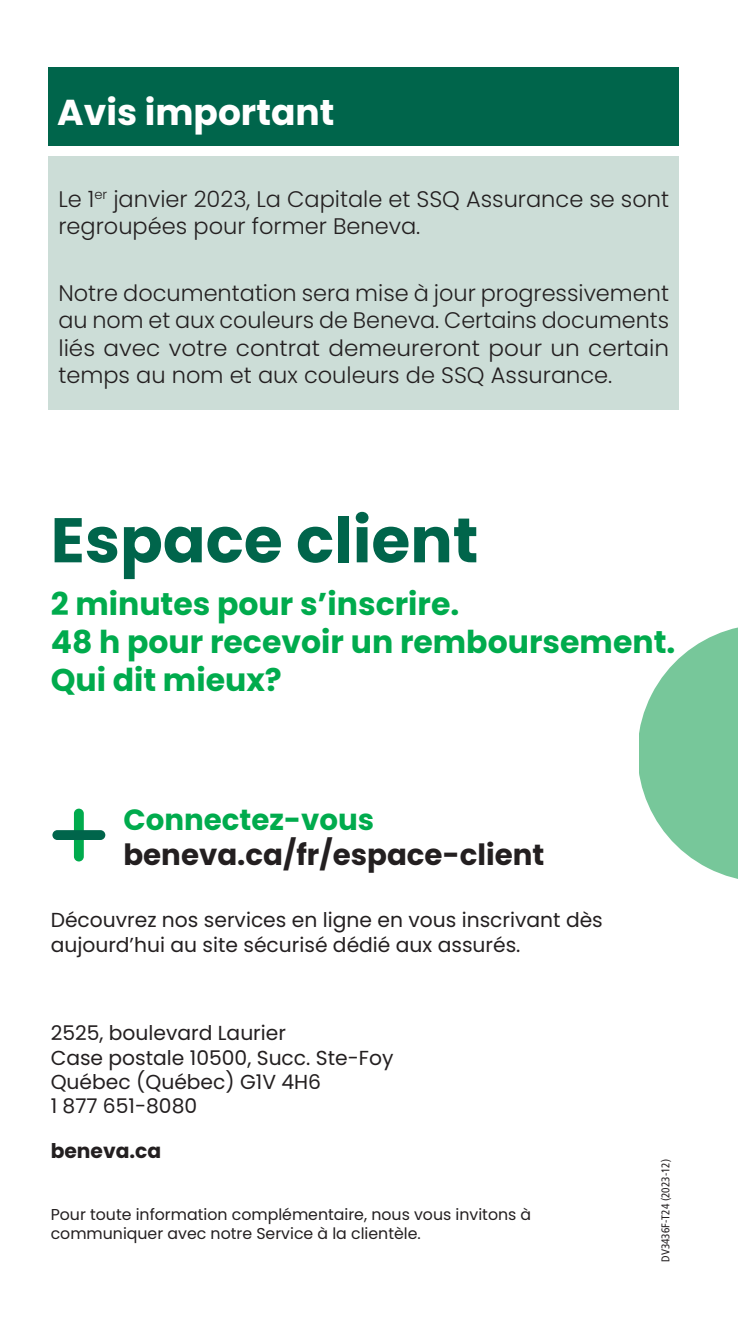
<style>
.page{position:relative;width:738px;height:1329px;background:#fff}
.page>*{position:absolute;margin:0;border:0;box-sizing:border-box;transform-origin:0 0}
.ti{font:700 63px "Poppins";color:#00654b}
.t1{font:700 36px "Poppins";color:#fff}
.ti-2{font:700 31.5px/37.8px "Poppins";color:#00ab4d}
.call_to_action{font:700 29.25px/35.1px "Poppins";color:#231f20}
.t2{font:300 22.5px/27px "Poppins";color:#231f20}
.t3{font:20.25px/24.3px "Poppins";color:#231f20}
.t4{font:700 20.25px "Poppins";color:#231f20}
.t5{font:15.75px/18.9px "Poppins";color:#231f20}
.t6{font:condensed 11.25px "Frutiger LT Std";color:#231f20}
.s1{color:#00ab4d}
</style>
<div class="page">
<svg style="left:639px;top:361px;width:98px;height:518px"></svg>
<div style="left:74px;top:808px;width:10px;height:53px;background:#00ab4d;border-radius:5px"></div>
<div style="left:52px;top:830px;width:53px;height:10px;background:#00654b;border-radius:5px"></div>
<div style="left:48px;top:156px;width:630px;height:254px;background:#ccddd7"></div>
<div style="left:48px;top:67px;width:630px;height:78px;background:#00654b"></div>
<p class="t1" style="left:57px;top:91px;width:278px">Avis important</p>
<p class="t2" style="left:58px;top:186px;width:611px">Le 1<sup>er</sup> janvier 2023, La Capitale et SSQ Assurance se sont regroupées pour former Beneva.</p>
<p class="t2" style="left:58px;top:280px;width:612px;text-align:justify">Notre documentation sera mise à jour progressivement au nom et aux couleurs de Beneva. Certains documents liés avec votre contrat demeureront pour un certain temps au nom et aux couleurs de SSQ Assurance.</p>
<p class="ti" style="left:51px;top:503px;width:429px">Espace client</p>
<p class="ti-2" style="left:51px;top:585px;width:625px">2 minutes pour s’inscrire.<br>48 h pour recevoir un remboursement.<br>Qui dit mieux?</p>
<p class="call_to_action" style="left:123px;top:802px;width:422px"><span class="s1">Connectez-vous </span>beneva.ca/fr/espace-client</p>
<p class="t3" style="left:51px;top:908px;width:553px">Découvrez nos services en ligne en vous inscrivant dès aujourd’hui au site sécurisé dédié aux assurés.</p>
<p class="t3" style="left:51px;top:1021px;width:237px">2525, boulevard Laurier</p>
<p class="t3" style="left:51px;top:1045px;width:344px">Case postale 10500, Succ. Ste-Foy</p>
<p class="t3" style="left:51px;top:1069px;width:272px">Québec (Québec) G1V 4H6</p>
<p class="t3" style="left:51px;top:1094px;width:148px">1 877 651-8080</p>
<p class="t4" style="left:51px;top:1139px;width:112px">beneva.ca</p>
<p class="t5" style="left:51px;top:1204px;width:482px">Pour toute information complémentaire, nous vous invitons à communiquer avec notre Service à la clientèle.</p>
<p class="t6" style="left:658px;top:1261px;width:104px;rotate:-90deg">DV3436F-T24 (2023-12)</p>
</div>
